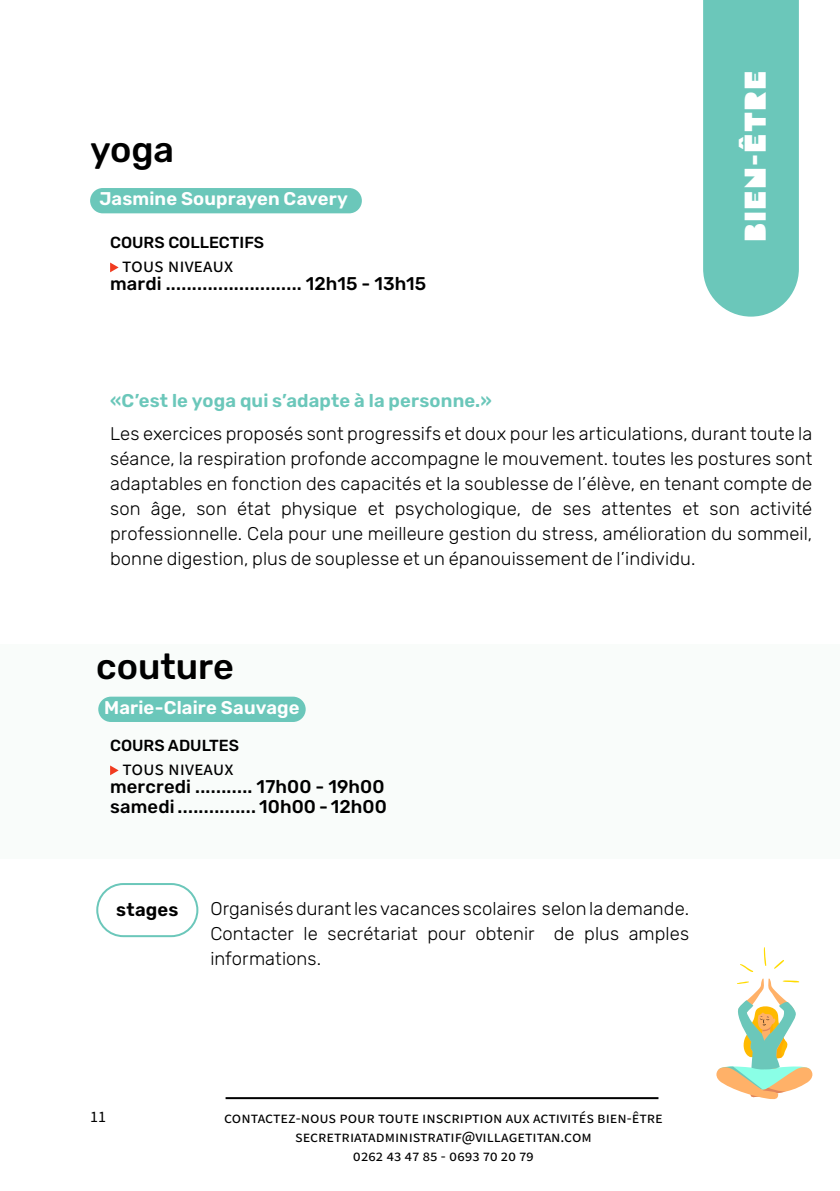
<style>
.page{position:relative;width:840px;height:1191px;background:#fff}
.page>*{position:absolute;margin:0;border:0;box-sizing:border-box;transform-origin:0 0}
.t1{font:500 36px "Rubik";color:#000}
.t2{font:30px "Flegrei";letter-spacing:.04em;color:#fff}
.t3{font:20px "Source Sans Pro";color:#000}
.t4{font:300 18.4px/25px "Rubik";letter-spacing:.005em;color:#000;text-align:justify}
.t5{font:500 18.4px/19.2px "Rubik";letter-spacing:.005em;color:#000}
.t6{font:600 18.4px "Rubik";letter-spacing:.005em;color:#fff}
.t7{font:600 18.4px "Rubik";letter-spacing:.005em;color:#6bc7ba}
.t8{font:600 18.4px "Rubik";letter-spacing:.01em;color:#000}
.t9{font:16px/19.2px "Source Sans Pro";color:#000;text-align:center}
.t10{font:500 16px "Rubik";color:#000}
</style>
<div class="page">
<div style="left:703px;top:0;width:95px;height:317px;background:#6bc7ba"></div>
<div style="left:0;top:644px;width:839px;height:214px;background:#f9fcfa"></div>
<div style="left:98px;top:696px;width:207px;height:26px;background:#6bc7ba;border-radius:13px"></div>
<div style="left:90px;top:188px;width:271px;height:25px;background:#6bc7ba;border-radius:13px"></div>
<svg style="left:110px;top:262px;width:8px;height:10px"></svg>
<svg style="left:110px;top:765px;width:8px;height:10px"></svg>
<div style="left:96px;top:883px;width:102px;height:54px;border:2px solid #6bc7ba;border-radius:26px"></div>
<svg style="left:740px;top:964px;width:13px;height:8px"></svg>
<svg style="left:763px;top:947px;width:2px;height:18px"></svg>
<svg style="left:773px;top:959px;width:10px;height:10px"></svg>
<svg style="left:716px;top:978px;width:96px;height:122px"></svg>
<hr style="left:225px;top:1097px;width:433px;height:2px;background:#000">
<hr style="left:0;top:429px;width:1px;height:215px;background:#7556df">
<h1 class="t1" style="left:90px;top:129px;width:86px">yoga</h1>
<p class="t6" style="left:99px;top:188px;width:250px">Jasmine Souprayen Cavery</p>
<p class="t10" style="left:110px;top:234px;width:155px">COURS COLLECTIFS</p>
<p class="t3" style="left:122px;top:252px;width:112px">tous niveaux</p>
<p class="t5" style="left:110px;top:275px;width:317px">mardi .......................... 12h15 - 13h15</p>
<h2 class="t2" style="left:737px;top:242px;width:173px;rotate:-90deg">bien-être</h2>
<p class="t7" style="left:110px;top:389px;width:383px">«C’est le yoga qui s’adapte à la personne.»</p>
<p class="t4" style="left:110px;top:422px;width:703px">Les exercices proposés sont progressifs et doux pour les articulations, durant toute la séance, la respiration profonde accompagne le mouvement. toutes les postures sont adaptables en fonction des capacités et la soublesse de l’élève, en tenant compte de son âge, son état physique et psychologique, de ses attentes et son activité professionnelle. Cela pour une meilleure gestion du stress, amélioration du sommeil, bonne digestion, plus de souplesse et un épanouissement de l’individu.</p>
<h1 class="t1" style="left:96px;top:646px;width:139px">couture</h1>
<p class="t6" style="left:104px;top:697px;width:197px">Marie-Claire Sauvage</p>
<p class="t10" style="left:110px;top:736px;width:130px">COURS ADULTES</p>
<p class="t3" style="left:122px;top:755px;width:112px">tous niveaux</p>
<p class="t5" style="left:110px;top:778px;width:278px">mercredi ........... 17h00 - 19h00 samedi ............... 10h00 - 12h00</p>
<p class="t8" style="left:116px;top:899px;width:64px">stages</p>
<p class="t4" style="left:210px;top:897px;width:480px">Organisés durant les vacances scolaires selon la demande.<br>Contacter le secrétariat pour obtenir de plus amples informations.</p>
<p class="t9" style="left:90px;top:1108px;width:17px">11</p>
<p class="t9" style="left:224px;top:1108px;width:440px">contactez-nous pour toute inscription aux activités bien-être secretriatadministratif@villagetitan.com<br>0262 43 47 85 - 0693 70 20 79</p>
</div>
